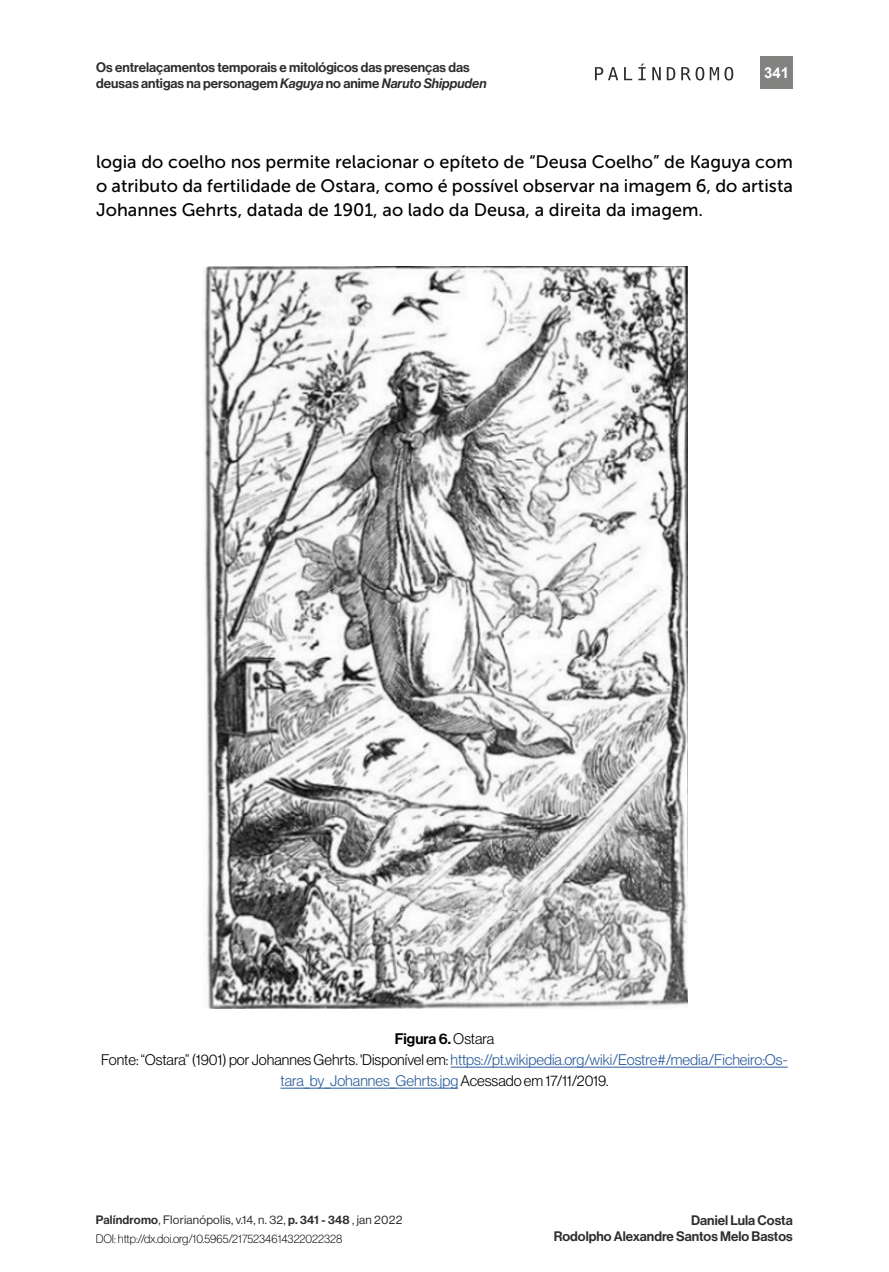
<style>
.page{position:relative;width:889px;height:1272px;background:#fff}
.page>*{position:absolute;margin:0;border:0;box-sizing:border-box;transform-origin:0 0}
.t1{font:18px/24px "Museo Sans 500";color:#000;text-align:justify}
.t2{font:15px/21px "N Haas Grotesk DS Pro 45 Lt";color:#275b9b;text-align:center}
.t3{font:15px "N Haas Grotesk DS Pro 65 Md";color:#000}
.t4{font:700 15px "Arial";color:#fff}
.t5{font:13.5px/16.5px "N Haas Grotesk DS Pro 65 Md";color:#2e2d2c;text-align:right}
.t6{font:12px "N Haas Grotesk DS Pro 55 Rg";letter-spacing:.02em;color:#2e2d2c}
.t7{font:12px "N Haas Grotesk DS Pro 35 X Lt";color:#000}
.s1{font-family:"N Haas Grotesk DS Pro 66 Md It"}
.s2{font-family:"N Haas Grotesk DS Pro 45 Lt"}
.s3{color:#000}
.s4{font-family:"N Haas Grotesk DS Pro 65 Md"}
</style>
<div class="page">
<div style="left:760px;top:56px;width:32px;height:32px;background:#828281"></div>
<svg style="left:595px;top:67px;width:37px;height:13px"></svg>
<svg style="left:638px;top:64px;width:7px;height:16px"></svg>
<svg style="left:652px;top:67px;width:8px;height:13px"></svg>
<svg style="left:666px;top:67px;width:9px;height:13px"></svg>
<svg style="left:681px;top:67px;width:37px;height:13px"></svg>
<svg style="left:724px;top:67px;width:9px;height:13px"></svg>
<img style="left:204px;top:266px;width:483px;height:742px">
<hr style="left:450px;top:1067px;width:337px;height:1px;background:#275b9b">
<hr style="left:280px;top:1088px;width:178px;height:1px;background:#275b9b">
<p class="t5" style="left:96px;top:59px;width:391px;text-align:left">Os entrelaçamentos temporais e mitológicos das presenças das deusas antigas na personagem <span class="s1">Kaguya</span> no anime <span class="s1">Naruto Shippuden</span></p>
<p class="t4" style="left:763px;top:63px;width:27px">341</p>
<p class="t1" style="left:96px;top:150px;width:698px">logia do coelho nos permite relacionar o epíteto de “Deusa Coelho” de Kaguya com o atributo da fertilidade de Ostara, como é possível observar na imagem 6, do artista Johannes Gehrts, datada de 1901, ao lado da Deusa, a direita da imagem.</p>
<p class="t3" style="left:394px;top:1030px;width:101px">Figura 6. <span class="s2">Ostara</span></p>
<p class="t2" style="left:101px;top:1049px;width:687px"><span class="s3">Fonte: “Ostara” (1901) por Johannes Gehrts. 'Disponível em:</span> https://pt.wikipedia.org/wiki/Eostre#/media/Ficheiro:Os&shy;tara_by_Johannes_Gehrts.jpg <span class="s3">Acessado em 17/11/2019.</span></p>
<p class="t6" style="left:96px;top:1213px;width:308px"><span class="s4">Palíndromo</span>, Florianópolis, v.14, n. 32, <span class="s4">p. 341 - 348</span> , jan 2022</p>
<p class="t7" style="left:96px;top:1231px;width:248px">DOI: http://dx.doi.org/10.5965/2175234614322022328</p>
<p class="t5" style="left:553px;top:1212px;width:240px">Daniel Lula Costa<br>Rodolpho Alexandre Santos Melo Bastos</p>
</div>
